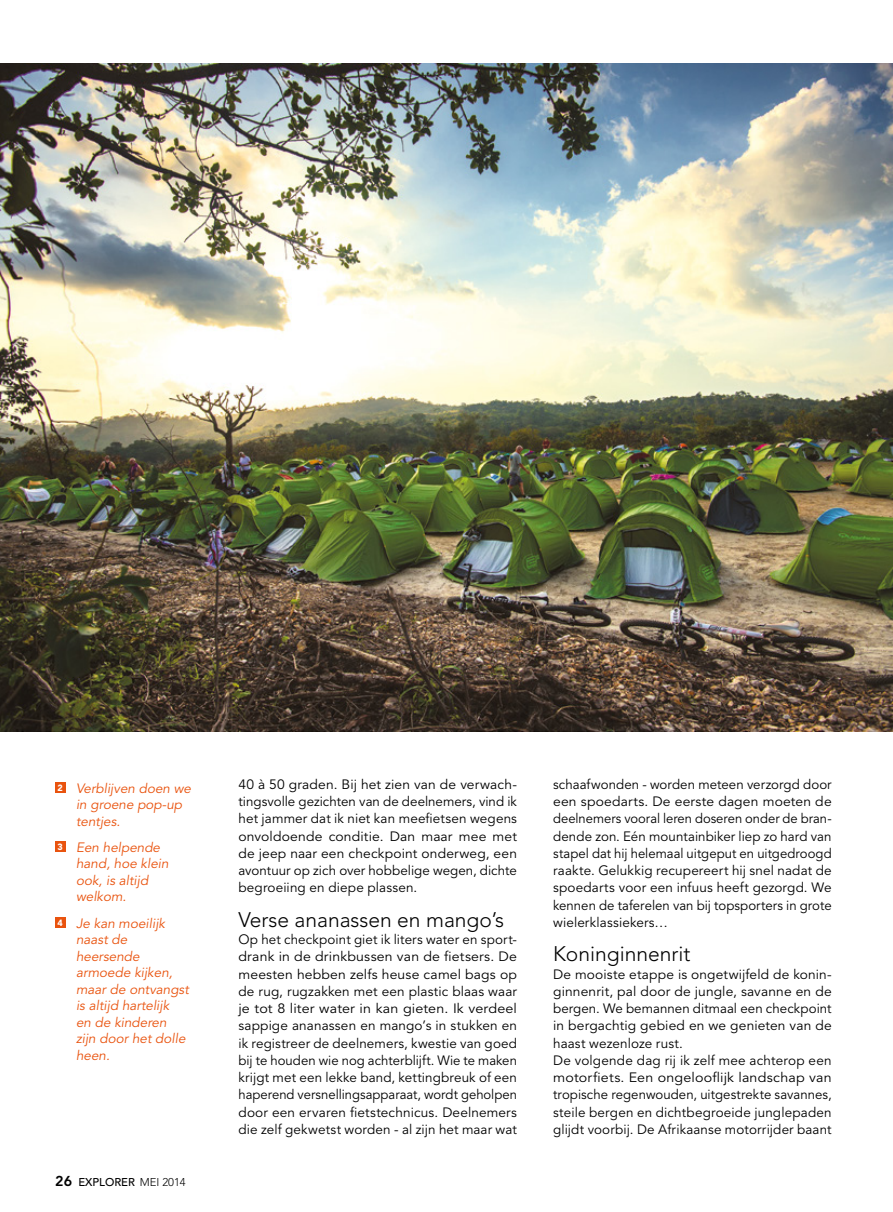
<style>
.page{position:relative;width:893px;height:1212px;background:#fff}
.page>*{position:absolute;margin:0;border:0;box-sizing:border-box;transform-origin:0 0}
.t1{font:300 21px "Avenir LT Std";color:#000}
.t2{font:13.5px/17.2px "Avenir LT Std";letter-spacing:.01em;color:#000;text-align:justify}
.t3{font:italic 13.5px/16.5px "Avenir LT Std";color:#e9530e}
.t4{font:500 11.25px "Avenir LT Std";color:#000}
.t5{font:900 9px "Avenir LT Std";color:#fff}
.s1{font-weight:800;font-size:14.25px}
.s2{font-weight:300}
</style>
<div class="page">
<img style="left:0;top:64px;width:893px;height:667px">
<div style="left:55px;top:782px;width:10px;height:10px;background:#e9530e"></div>
<div style="left:55px;top:841px;width:10px;height:10px;background:#e9530e"></div>
<div style="left:55px;top:917px;width:10px;height:11px;background:#e9530e"></div>
<p class="t5" style="left:57px;top:782px;width:7px">2</p>
<p class="t5" style="left:57px;top:841px;width:7px">3</p>
<p class="t5" style="left:57px;top:917px;width:7px">4</p>
<p class="t3" style="left:76px;top:780px;width:117px">Verblijven doen we in groene pop-up tentjes.</p>
<p class="t3" style="left:76px;top:839px;width:94px">Een helpende hand, hoe klein ook, is altijd welkom.</p>
<p class="t3" style="left:76px;top:915px;width:114px">Je kan moeilijk naast de heersende armoede kijken, maar de ontvangst is altijd hartelijk<br>en de kinderen zijn door het dolle heen.</p>
<p class="t4" style="left:55px;top:1176px;width:132px"><span class="s1">26</span> EXPLORER <span class="s2">MEI 2014</span></p>
<p class="t2" style="left:238px;top:776px;width:280px">40 à 50 graden. Bij het zien van de verwach&shy;tingsvolle gezichten van de deelnemers, vind ik het jammer dat ik niet kan meefietsen wegens onvoldoende conditie. Dan maar mee met de jeep naar een checkpoint onderweg, een avontuur op zich over hobbelige wegen, dichte begroeiing en diepe plassen.</p>
<h1 class="t1" style="left:238px;top:907px;width:267px">Verse ananassen en mango’s</h1>
<p class="t2" style="left:238px;top:931px;width:280px">Op het checkpoint giet ik liters water en sport&shy;drank in de drinkbussen van de fietsers. De meesten hebben zelfs heuse camel bags op de rug, rugzakken met een plastic blaas waar je tot 8 liter water in kan gieten. Ik verdeel sappige ananassen en mango’s in stukken en ik registreer de deelnemers, kwestie van goed bij te houden wie nog achterblijft. Wie te maken krijgt met een lekke band, kettingbreuk of een haperend versnellingsapparaat, wordt geholpen door een ervaren fietstechnicus. Deelnemers die zelf gekwetst worden - al zijn het maar wat</p>
<p class="t2" style="left:553px;top:776px;width:280px">schaafwonden - worden meteen verzorgd door een spoedarts. De eerste dagen moeten de deelnemers vooral leren doseren onder de bran&shy;dende zon. Eén mountainbiker liep zo hard van stapel dat hij helemaal uitgeput en uitgedroogd raakte. Gelukkig recupereert hij snel nadat de spoedarts voor een infuus heeft gezorgd. We kennen de taferelen van bij topsporters in grote wielerklassiekers…</p>
<h1 class="t1" style="left:553px;top:942px;width:139px">Koninginnenrit</h1>
<p class="t2" style="left:553px;top:966px;width:280px;text-align:left">De mooiste etappe is ongetwijfeld de konin&shy;ginnenrit, pal door de jungle, savanne en de bergen. We bemannen ditmaal een checkpoint in bergachtig gebied en we genieten van de haast wezenloze rust.<br>De volgende dag rij ik zelf mee achterop een motorfiets. Een ongelooflijk landschap van tropische regenwouden, uitgestrekte savannes, steile bergen en dichtbegroeide junglepaden glijdt voorbij. De Afrikaanse motorrijder baant</p>
</div>
